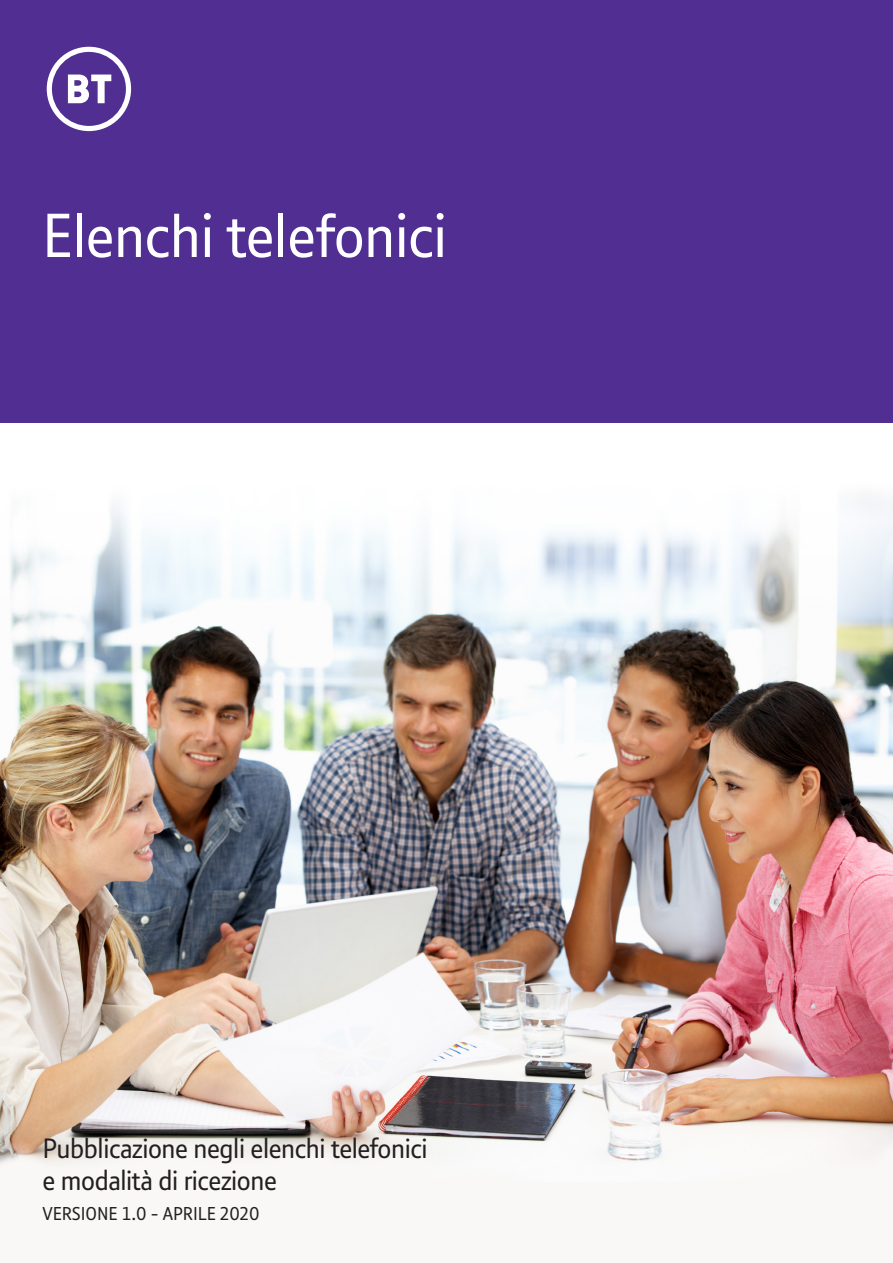
<style>
.page{position:relative;width:893px;height:1263px;background:#fff}
.page>*{position:absolute;margin:0;border:0;box-sizing:border-box;transform-origin:0 0}
.t1{font:60px "BT Font";color:#fff}
.t2{font:27px/32.4px "New BT";letter-spacing:-.015em;color:#231f20}
.t3{font:18px "New BT";color:#231f20}
</style>
<div class="page">
<img style="left:0;top:422px;width:893px;height:748px">
<div style="left:0;top:0;width:893px;height:422px;background:#502e92"></div>
<svg style="left:47px;top:47px;width:84px;height:84px"></svg>
<h1 class="t1" style="left:43px;top:197px;width:406px">Elenchi telefonici</h1>
<p class="t2" style="left:43px;top:1131px;width:387px">Pubblicazione negli elenchi telefonici e modalità di ricezione</p>
<p class="t3" style="left:43px;top:1203px;width:218px">VERSIONE 1.0 - APRILE 2020</p>
</div>
